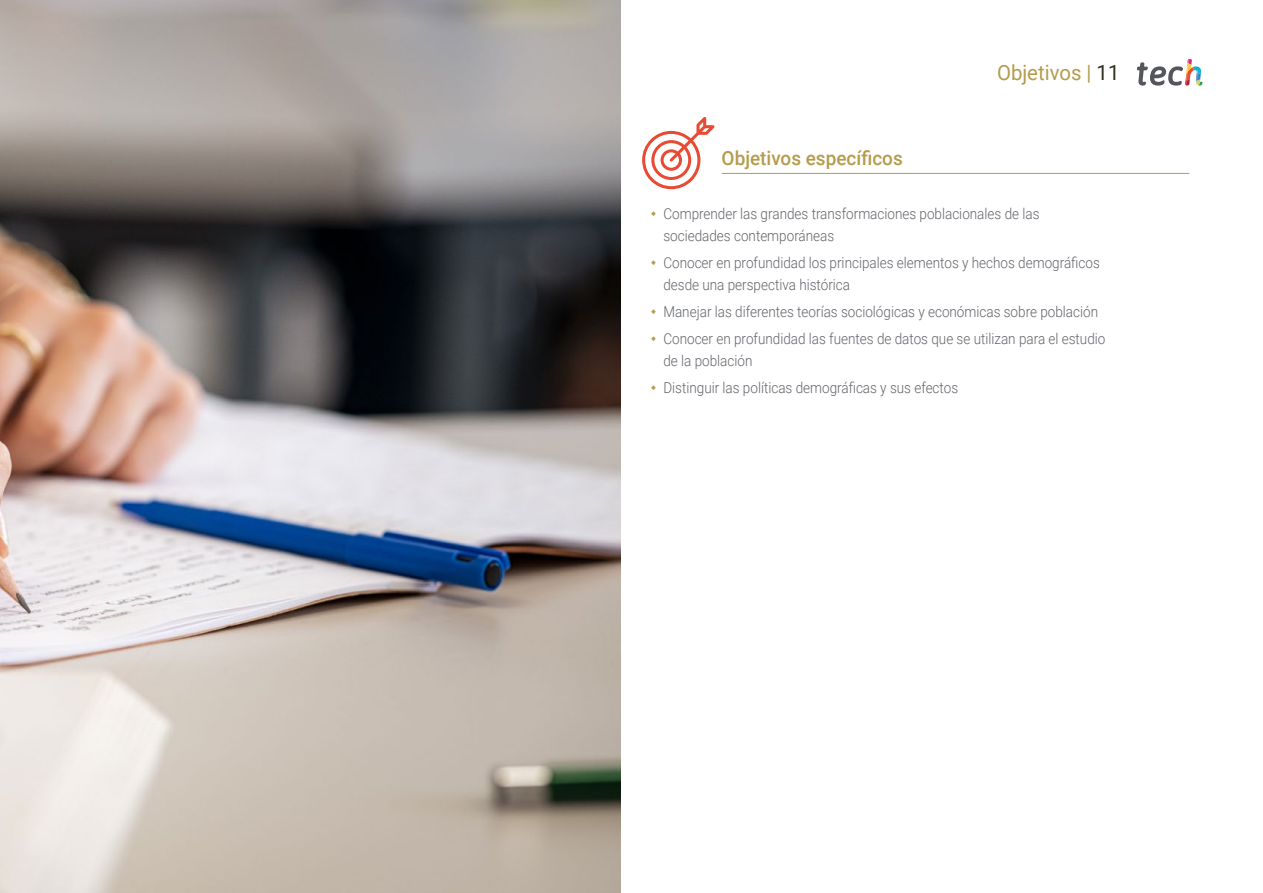
<style>
.page{position:relative;width:1263px;height:893px;background:#fff}
.page>*{position:absolute;margin:0;border:0;box-sizing:border-box;transform-origin:0 0}
.t1{font:21px "Roboto";color:#b49c4b}
.t2{font:500 19.5px "Roboto";color:#b49c4b}
.t3{font:300 15px/22.5px "Roboto";color:#61646a;scale:.9 1}
.s1{color:#312e20}
</style>
<div class="page">
<hr style="left:722px;top:173px;width:467px;height:1px;background:#b49c4b">
<svg style="left:642px;top:117px;width:72px;height:72px"></svg>
<img style="left:0;top:0;width:621px;height:893px">
<svg style="left:1137px;top:59px;width:65px;height:27px"></svg>
<h2 class="t2" style="left:722px;top:144px;width:183px">Objetivos específicos</h2>
<h1 class="t1" style="left:997px;top:57px;width:124px">Objetivos | <span class="s1">11</span></h1>
<p class="t3" style="left:663px;top:201px;width:419px">Comprender las grandes transformaciones poblacionales de las sociedades contemporáneas</p>
<p class="t3" style="left:663px;top:251px;width:486px">Conocer en profundidad los principales elementos y hechos demográficos desde una perspectiva histórica</p>
<p class="t3" style="left:663px;top:298px;width:493px;line-height:26.7px">Manejar las diferentes teorías sociológicas y económicas sobre población<br>Conocer en profundidad las fuentes de datos que se utilizan para el estudio</p>
<p class="t3" style="left:663px;top:347px;width:329px;line-height:26.7px">de la población<br>Distinguir las políticas demográficas y sus efectos</p>
</div>
